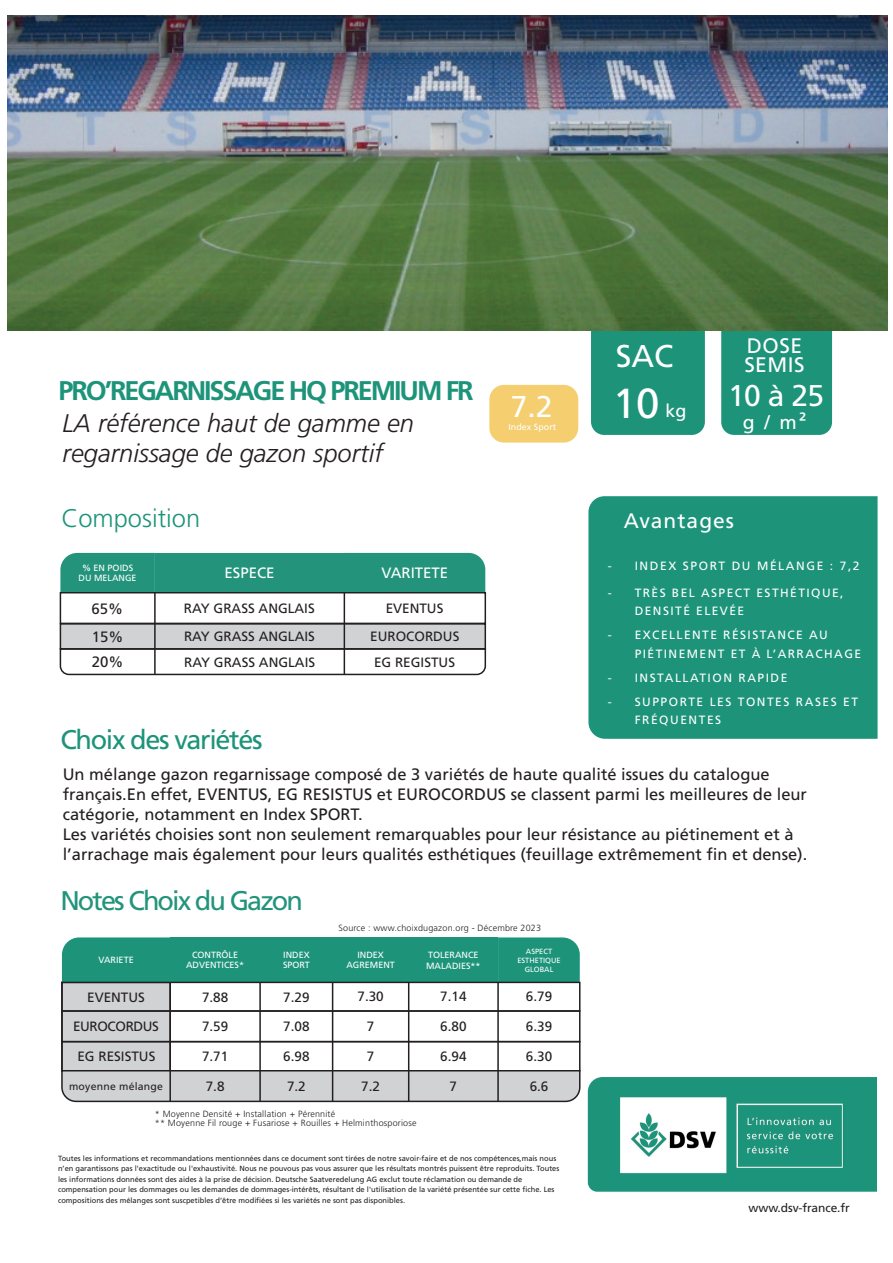
<style>
.page{position:relative;width:893px;height:1263px;background:#fff}
.page>*{position:absolute;margin:0;border:0;box-sizing:border-box;transform-origin:0 0}
.t1{font:42px "Frutiger LT Pro";color:#fff}
.t2{font:31.5px "Frutiger LT Pro";color:#fff}
.t3{font:30px "Frutiger LT Pro";color:#fff}
.t4{font:700 27px "Frutiger LT Pro";letter-spacing:-.075em;color:#1d947a}
.t5{font:27px "Frutiger LT Pro";letter-spacing:-.07em;color:#23947b}
.t6{font:27px "Frutiger LT Pro";letter-spacing:-.05em;color:#1d947a}
.t7{font:italic 300 25.5px/30.6px "Frutiger LT Pro";color:#231f20}
.t8{font:300 25.5px "Frutiger LT Std";color:#1d947a}
.t9{font:21px "Frutiger LT Pro";letter-spacing:.05em;color:#fff}
.t10{font:21px/19.5px "Frutiger LT Pro";letter-spacing:.025em;color:#fff}
.t11{font:19.5px "Frutiger LT Pro";color:#fff}
.t12{font:18px "Frutiger LT Pro";color:#fff}
.t13{font:16.5px/19.8px "Frutiger LT Pro";color:#231f20}
.t14{font:15px "Frutiger LT Pro";color:#fff}
.t15{font:15px "Frutiger LT Pro";color:#231f20}
.t16{font:13.5px/29.5px "Frutiger LT Pro";color:#231f20}
.t17{font:13.5px/29.5px "Frutiger LT Pro";letter-spacing:-.025em;color:#231f20;text-align:center}
.t18{font:12px/18px "Frutiger LT Pro";letter-spacing:.12em;color:#fff}
.t19{font:12px "Frutiger LT Pro";letter-spacing:-.01em;color:#231f20}
.t20{font:10.5px "Frutiger LT Pro";letter-spacing:.02em;color:#231f20}
.t21{font:300 9px/9px "Frutiger LT Std";letter-spacing:.02em;color:#231f20}
.t22{font:9px/10.8px "Frutiger LT Pro";color:#fff;text-align:center}
.t23{font:7.5px/10.5px "Frutiger LT Pro";color:#231f20}
.t24{font:7.5px/9px "Frutiger LT Pro";color:#fff;text-align:center}
</style>
<div class="page">
<div style="left:61px;top:982px;width:110px;height:89px;background:#d1d2d4"></div>
<div style="left:591px;top:331px;width:114px;height:104px;background:#1d947a"></div>
<div style="left:721px;top:331px;width:111px;height:104px;background:#1d947a"></div>
<div style="left:588px;top:496px;width:290px;height:243px;background:#1d947a"></div>
<div style="left:489px;top:385px;width:89px;height:58px;background:#f4ce6f;border-radius:15px"></div>
<div style="left:60px;top:553px;width:95px;height:39px;background:#23947b"></div>
<div style="left:155px;top:553px;width:189px;height:40px;background:#23947b"></div>
<div style="left:344px;top:553px;width:141px;height:39px;background:#23947b"></div>
<div style="left:60px;top:592px;width:426px;height:32px;border:2px solid #231f20"></div>
<div style="left:60px;top:623px;width:426px;height:27px;background:#d1d2d4;border:2px solid #231f20"></div>
<svg style="left:59px;top:647px;width:428px;height:29px"></svg>
<hr style="left:154px;top:593px;width:2px;height:81px;background:#231f20">
<hr style="left:344px;top:593px;width:1px;height:81px;background:#231f20">
<div style="left:62px;top:937px;width:108px;height:45px;background:#1d947a"></div>
<div style="left:170px;top:937px;width:90px;height:45px;background:#1d947a"></div>
<div style="left:260px;top:937px;width:73px;height:45px;background:#1d947a"></div>
<div style="left:333px;top:937px;width:76px;height:45px;background:#1d947a"></div>
<div style="left:409px;top:937px;width:89px;height:45px;background:#1d947a"></div>
<svg style="left:498px;top:937px;width:82px;height:45px;background:#24967d"></svg>
<div style="left:61px;top:982px;width:519px;height:30px;border:2px solid #231f20"></div>
<div style="left:61px;top:1010px;width:519px;height:32px;border:2px solid #231f20"></div>
<div style="left:61px;top:1041px;width:519px;height:30px;border:2px solid #231f20"></div>
<svg style="left:61px;top:1069px;width:520px;height:34px;background:#c3c3c5"></svg>
<hr style="left:169px;top:982px;width:2px;height:119px;background:#231f20">
<hr style="left:259px;top:982px;width:2px;height:119px;background:#231f20">
<hr style="left:332px;top:982px;width:1px;height:119px;background:#231f20">
<hr style="left:408px;top:982px;width:1px;height:119px;background:#231f20">
<hr style="left:497px;top:982px;width:2px;height:119px;background:#231f20">
<div style="left:588px;top:1077px;width:289px;height:115px;background:#1d947a"></div>
<img style="left:608px;top:1082px;width:251px;height:108px">
<img style="left:7px;top:16px;width:880px;height:315px">
<h3 class="t4" style="left:58px;top:375px;width:417px">PRO’REGARNISSAGE HQ PREMIUM FR</h3>
<h3 class="t7" style="left:63px;top:408px;width:353px">LA référence haut de gamme en regarnissage de gazon sportif</h3>
<h3 class="t8" style="left:61px;top:504px;width:140px">Composition</h3>
<p class="t22" style="left:79px;top:562px;width:59px">% EN POIDS<br>DU MELANGE</p>
<h3 class="t15" style="left:92px;top:600px;width:33px">65%</h3>
<h3 class="t16" style="left:184px;top:594px;width:132px">RAY GRASS ANGLAIS</h3>
<h3 class="t16" style="left:386px;top:594px;width:59px">EVENTUS</h3>
<h3 class="t15" style="left:92px;top:628px;width:33px">15%</h3>
<h3 class="t16" style="left:184px;top:622px;width:132px">RAY GRASS ANGLAIS</h3>
<h3 class="t16" style="left:370px;top:622px;width:91px">EUROCORDUS</h3>
<h3 class="t15" style="left:92px;top:653px;width:33px">20%</h3>
<h3 class="t16" style="left:184px;top:647px;width:132px">RAY GRASS ANGLAIS</h3>
<h3 class="t16" style="left:374px;top:648px;width:83px">EG REGISTUS</h3>
<h3 class="t14" style="left:225px;top:564px;width:52px">ESPECE</h3>
<h3 class="t14" style="left:381px;top:564px;width:68px">VARITETE</h3>
<h3 class="t6" style="left:60px;top:723px;width:204px">Choix des variétés</h3>
<h3 class="t3" style="left:511px;top:389px;width:43px">7.2</h3>
<p class="t22" style="left:508px;top:422px;width:50px">Index Sport</p>
<h2 class="t2" style="left:616px;top:338px;width:59px">SAC</h2>
<h3 class="t10" style="left:744px;top:336px;width:62px">DOSE<br>SEMIS</h3>
<h3 class="t3" style="left:728px;top:378px;width:97px">10 à 25</h3>
<h3 class="t11" style="left:743px;top:410px;width:65px">g / m²</h3>
<h1 class="t1" style="left:613px;top:379px;width:48px">10</h1>
<h3 class="t12" style="left:665px;top:400px;width:23px">kg</h3>
<h3 class="t9" style="left:624px;top:508px;width:112px">Avantages</h3>
<h3 class="t18" style="left:608px;top:556px;width:253px">- INDEX SPORT DU MÉLANGE : 7,2</h3>
<h3 class="t18" style="left:635px;top:583px;width:210px;text-indent:-27px">- TRÈS BEL ASPECT ESTHÉTIQUE,<br>DENSITÉ ELEVÉE</h3>
<h3 class="t18" style="left:635px;top:625px;width:228px;line-height:19.5px;text-indent:-27px">- EXCELLENTE RÉSISTANCE AU<br>PIÉTINEMENT ET À L’ARRACHAGE</h3>
<h3 class="t18" style="left:608px;top:669px;width:181px">- INSTALLATION RAPIDE</h3>
<h3 class="t18" style="left:635px;top:693px;width:225px;text-indent:-27px">- SUPPORTE LES TONTES RASES ET<br>FRÉQUENTES</h3>
<p class="t13" style="left:63px;top:765px;width:746px">Un mélange gazon regarnissage composé de 3 variétés de haute qualité issues du catalogue français.En effet, EVENTUS, EG RESISTUS et EUROCORDUS se classent parmi les meilleures de leur catégorie, notamment en Index SPORT.<br>Les variétés choisies sont non seulement remarquables pour leur résistance au piétinement et à l’arrachage mais également pour leurs qualités esthétiques (feuillage extrêmement fin et dense).</p>
<h3 class="t5" style="left:60px;top:885px;width:244px">Notes Choix du Gazon</h3>
<p class="t21" style="left:338px;top:924px;width:204px">Source : www.choixdugazon.org - Décembre 2023</p>
<p class="t22" style="left:98px;top:955px;width:37px">VARIETE</p>
<h3 class="t17" style="left:73px;top:982px;width:87px">EVENTUS<br>EUROCORDUS</h3>
<h3 class="t16" style="left:77px;top:1042px;width:80px">EG RESISTUS</h3>
<h3 class="t20" style="left:69px;top:1080px;width:95px">moyenne mélange</h3>
<p class="t22" style="left:283px;top:949px;width:28px;text-align:left">INDEX<br>SPORT</p>
<p class="t22" style="left:426px;top:949px;width:56px;text-align:left">TOLERANCE<br>MALADIES**</p>
<p class="t24" style="left:517px;top:946px;width:45px">ASPECT<br>ESTHETIQUE<br>GLOBAL</p>
<p class="t22" style="left:186px;top:949px;width:60px">CONTRÔLE<br>ADVENTICES*</p>
<p class="t22" style="left:346px;top:949px;width:50px">INDEX<br>AGREMENT</p>
<h3 class="t16" style="left:202px;top:982px;width:28px">7.88<br>7.59</h3>
<h3 class="t16" style="left:202px;top:1042px;width:28px">7.71</h3>
<h3 class="t16" style="left:206px;top:1072px;width:20px">7.8</h3>
<h3 class="t16" style="left:283px;top:982px;width:28px">7.29<br>7.08</h3>
<h3 class="t16" style="left:283px;top:1042px;width:28px">6.98</h3>
<h3 class="t16" style="left:287px;top:1072px;width:20px">7.2</h3>
<h3 class="t16" style="left:357px;top:982px;width:28px;text-align:center">7.30<br>7</h3>
<h3 class="t16" style="left:367px;top:1041px;width:9px">7</h3>
<h3 class="t16" style="left:361px;top:1071px;width:20px">7.2</h3>
<h3 class="t16" style="left:440px;top:982px;width:28px">7.14<br>6.80</h3>
<h3 class="t16" style="left:440px;top:1041px;width:28px">6.94</h3>
<h3 class="t16" style="left:450px;top:1071px;width:9px">7</h3>
<h3 class="t16" style="left:526px;top:982px;width:28px">6.79<br>6.39</h3>
<h3 class="t16" style="left:526px;top:1041px;width:28px">6.30</h3>
<h3 class="t16" style="left:530px;top:1071px;width:20px">6.6</h3>
<p class="t21" style="left:155px;top:1109px;width:263px">* Moyenne Densité + Installation + Pérennité<br>** Moyenne Fil rouge + Fusariose + Rouilles + Helminthosporiose</p>
<p class="t23" style="left:58px;top:1153px;width:503px">Toutes les informations et recommandations mentionnées dans ce document sont tirées de notre savoir-faire et de nos compétences,mais nous n’en garantissons pas l'exactitude ou l'exhaustivité. Nous ne pouvous pas vous assurer que les résultats montrés puissent être reproduits. Toutes les informations données sont des aides à la prise de décision. Deutsche Saatveredelung AG exclut toute réclamation ou demande de compensation pour les dommages ou les demandes de dommages-intérêts, résultant de l'utilisation de la variété présentée sur cette fiche. Les compositions des mélanges sont suscpetibles d’être modifiées si les variétés ne sont pas disponibles.</p>
<h3 class="t19" style="left:749px;top:1200px;width:103px">www.dsv-france.fr</h3>
</div>
